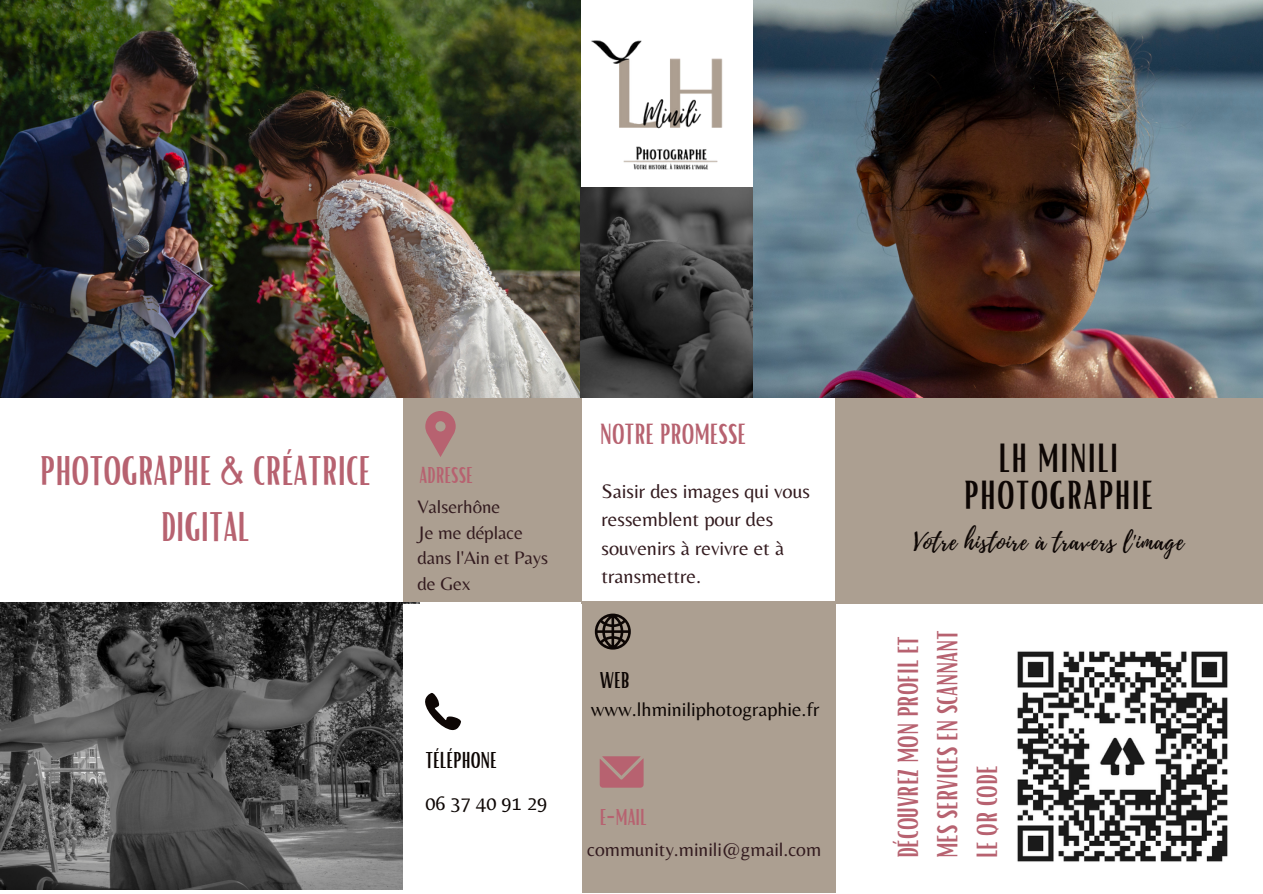
<style>
.page{position:relative;width:1263px;height:894px;background:#fff}
.page>*{position:absolute;margin:0;border:0;box-sizing:border-box;transform-origin:0 0}
.t1{font:40.2px/56.2px "Bright";color:#b76270;text-align:center}
.t2{font:39.3px/37.2px "Bright";letter-spacing:.03em;color:#0d0604;text-align:center}
.t3{font:28.2px/39.3px "Bright";color:#b76270}
.t4{font:23.4px "Playlist Script";letter-spacing:.03em;color:#0d0604}
.t5{font:22.2px "Bright";color:#b76270}
.t6{font:22.2px "Bright";color:#0d0604}
.t7{font:20.4px/28px "Belleza";color:#331b1f}
.t8{font:20.4px "Belleza";color:#0d0604}
.t9{font:19.95px "Belleza";color:#0d0604}
.t10{font:19.5px "Belleza";color:#331b1f}
.t11{font:18.9px/25.8px "Belleza";color:#331b1f}
</style>
<div class="page">
<img style="left:0;top:602px;width:419px;height:287px">
<div style="left:581px;top:601px;width:254px;height:291px;background:#ac9f91"></div>
<div style="left:404px;top:603px;width:178px;height:290px;background:#fff"></div>
<div style="left:403px;top:397px;width:179px;height:205px;background:#ac9f91"></div>
<img style="left:0;top:0;width:580px;height:397px">
<img style="left:580px;top:195px;width:173px;height:202px">
<svg style="left:425px;top:693px;width:36px;height:36px"></svg>
<svg style="left:425px;top:411px;width:31px;height:46px"></svg>
<svg style="left:600px;top:756px;width:44px;height:31px"></svg>
<svg style="left:595px;top:613px;width:36px;height:36px"></svg>
<img style="left:573px;top:0;width:180px;height:195px">
<div style="left:835px;top:112px;width:427px;height:492px;background:#ac9f91"></div>
<img style="left:753px;top:0;width:510px;height:397px">
<img style="left:1017px;top:651px;width:211px;height:211px">
<h1 class="t1" style="left:40px;top:440px;width:332px">PHOTOGRAPHE &amp; CRÉATRICE<br>DIGITAL</h1>
<p class="t5" style="left:419px;top:461px;width:55px">ADRESSE</p>
<p class="t11" style="left:417px;top:493px;width:132px">Valserhône<br>Je me déplace dans l'Ain et Pays de Gex</p>
<p class="t6" style="left:425px;top:745px;width:73px">TÉLÉPHONE</p>
<p class="t8" style="left:425px;top:791px;width:123px">06 37 40 91 29</p>
<h3 class="t3" style="left:600px;top:412px;width:148px">NOTRE PROMESSE</h3>
<p class="t7" style="left:601px;top:477px;width:210px">Saisir des images qui vous ressemblent pour des souvenirs à revivre et à transmettre.</p>
<p class="t6" style="left:600px;top:665px;width:31px">WEB</p>
<p class="t9" style="left:591px;top:697px;width:230px">www.lhminiliphotographie.fr</p>
<p class="t5" style="left:600px;top:802px;width:49px">E-MAIL</p>
<p class="t10" style="left:587px;top:837px;width:236px">community.minili@gmail.com</p>
<h2 class="t2" style="left:964px;top:437px;width:190px">LH MINILI<br>PHOTOGRAPHIE</h2>
<p class="t4" style="left:914px;top:524px;width:271px">Votre histoire à travers l'image</p>
<h3 class="t3" style="left:887px;top:858px;width:230px;rotate:-90deg">DÉCOUVREZ MON PROFIL ET<br>MES SERVICES EN SCANNANT<br>LE QR CODE</h3>
</div>
